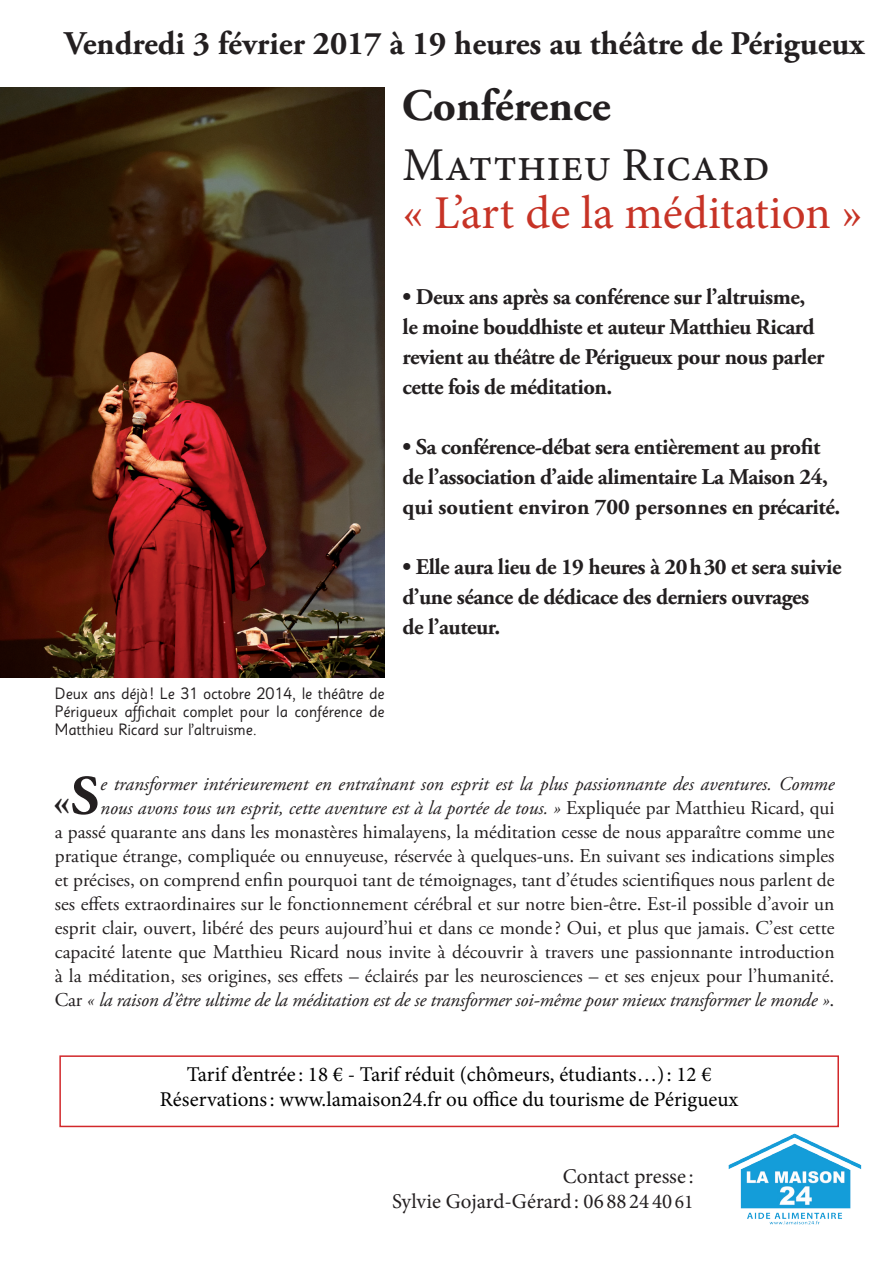
<style>
.page{position:relative;width:893px;height:1263px;background:#fff}
.page>*{position:absolute;margin:0;border:0;box-sizing:border-box;transform-origin:0 0}
.t1{font:47.1px "Minion Pro";color:#c73326}
.t2{font:47.1px "Minion Pro";color:#231f20}
.t3{font:700 45px "Adobe Garamond Pro";color:#231f20}
.t4{font:700 38.55px "Adobe Garamond Pro";color:#231f20}
.t5{font:700 33px "Adobe Garamond Pro";color:#231f20}
.t6{font:700 22.5px/30px "Adobe Garamond Pro";letter-spacing:-.02em;color:#231f20}
.t7{font:21px/25.2px "Minion Pro";color:#000;text-align:center}
.t8{font:21px/25.2px "Minion Pro";color:#231f20;text-align:right}
.t9{font:19.5px/24px "Adobe Garamond Pro";color:#231f20;text-align:right}
.t10{font:16.5px/18px "Sassoon Sans Std";letter-spacing:-.01em;color:#231f20;text-align:justify}
.s1{font-style:italic}
.s2{font-size:55.65px}
.s3{font-size:19.5px}
</style>
<div class="page">
<img style="left:723px;top:1127px;width:139px;height:98px">
<div style="left:59px;top:1055px;width:780px;height:72px;border:2px solid #d2282b"></div>
<img style="left:0;top:87px;width:385px;height:591px">
<h3 class="t5" style="left:65px;top:24px;width:802px">Vendredi 3 février 2017 à 19 heures au théâtre de Périgueux</h3>
<h2 class="t3" style="left:402px;top:79px;width:210px">Conférence</h2>
<h1 class="t2" style="left:403px;top:133px;width:369px">Matthieu Ricard</h1>
<h1 class="t1" style="left:403px;top:181px;width:462px">« L’art de la méditation »</h1>
<p class="t6" style="left:403px;top:282px;width:423px">• Deux ans après sa conférence sur l’altruisme, le moine bouddhiste et auteur Matthieu Ricard revient au théâtre de Périgueux pour nous parler cette fois de méditation.</p>
<p class="t6" style="left:403px;top:432px;width:439px">• Sa conférence-débat sera entièrement au profit de l’association d’aide alimentaire La Maison 24, qui soutient environ 700 personnes en précarité.</p>
<p class="t6" style="left:403px;top:552px;width:440px">• Elle aura lieu de 19 heures à 20h30 et sera suivie d’une séance de dédicace des derniers ouvrages<br>de l’auteur.</p>
<p class="t10" style="left:55px;top:685px;width:331px">Deux ans déjà! Le 31 octobre 2014, le théâtre de Périgueux affichait complet pour la conférence de Matthieu Ricard sur l’altruisme.</p>
<p class="t9" style="left:55px;top:772px;width:781px"><span class="s1">e transformer intérieurement en entraînant son esprit est la plus passionnante des aventures. Comme<br>nous avons tous un esprit, cette aventure est à la portée de tous. »</span> Expliquée par Matthieu Ricard, qui<br>a passé quarante ans dans les monastères himalayens, la méditation cesse de nous apparaître comme une pratique étrange, compliquée ou ennuyeuse, réservée à quelques-uns. En suivant ses indications simples et précises, on comprend enfin pourquoi tant de témoignages, tant d’études scientifiques nous parlent de ses effets extraordinaires sur le fonctionnement cérébral et sur notre bien-être. Est-il possible d’avoir un esprit clair, ouvert, libéré des peurs aujourd’hui et dans ce monde? Oui, et plus que jamais. C’est cette capacité latente que Matthieu Ricard nous invite à découvrir à travers une passionnante introduction à la méditation, ses origines, ses effets – éclairés par les neurosciences – et ses enjeux pour l’humanité.<br>Car <span class="s1">« la raison d’être ultime de la méditation est de se transformer soi-même pour mieux transformer le monde »</span>.</p>
<h3 class="t4" style="left:54px;top:779px;width:47px">«<span class="s2">S</span></h3>
<p class="t7" style="left:160px;top:1061px;width:580px">Tarif d’entrée : 18 € - Tarif réduit (chômeurs, étudiants…): 12 €<br>Réservations: www.lamaison24.fr ou office du tourisme de Périgueux</p>
<p class="t8" style="left:392px;top:1163px;width:303px">Contact presse :<br>Sylvie Gojard-Gérard: 06 88 24 40 <span class="s3">61</span></p>
</div>
